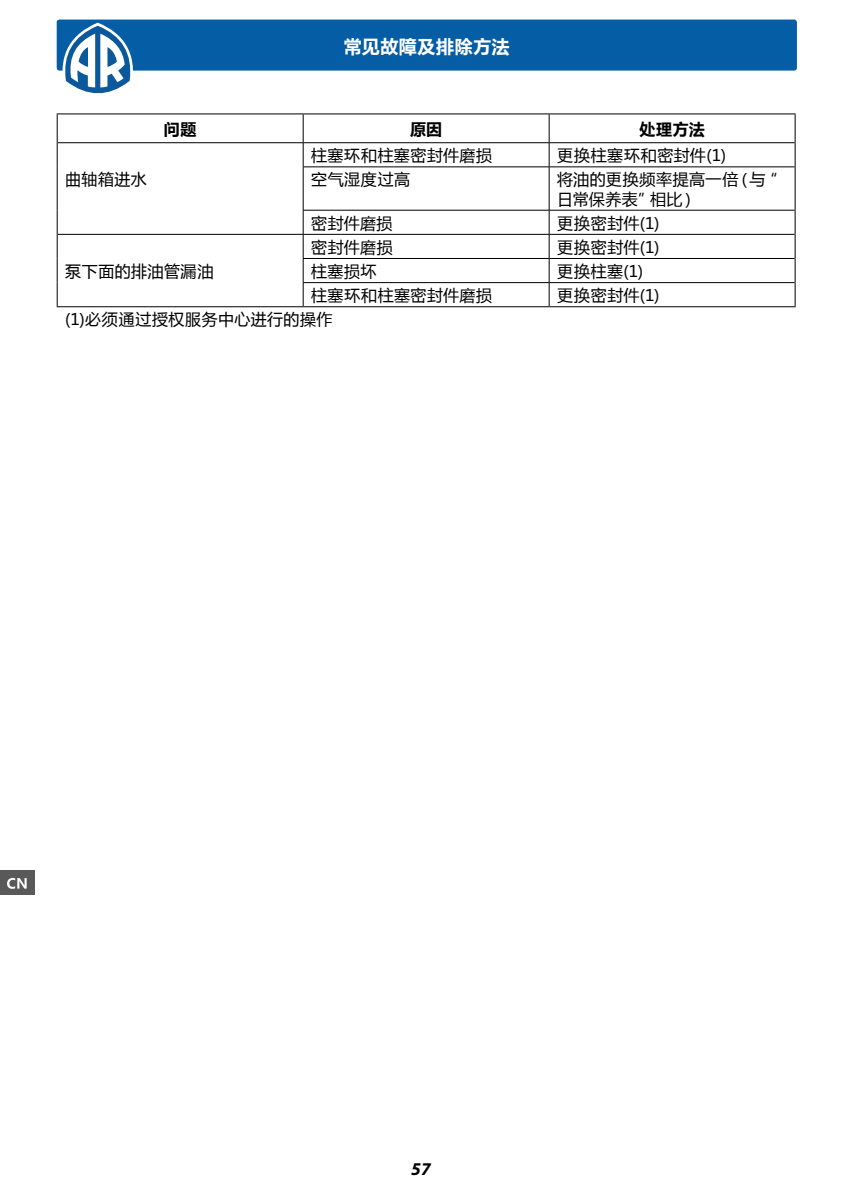
<style>
.page{position:relative;width:842px;height:1191px;background:#fff}
.page>*{position:absolute;margin:0;border:0;box-sizing:border-box;transform-origin:0 0}
.t1{font:700 18px "Microsoft Ya Hei";letter-spacing:.025em;color:#fff}
.t2{font:italic 700 18px "Myriad Pro";color:#000}
.t3{font:16px/19.2px "Microsoft Ya Hei";letter-spacing:.035em;color:#000}
.t4{font:700 16px "Microsoft Ya Hei";letter-spacing:.03em;color:#000}
</style>
<div class="page">
<div style="left:57px;top:20px;width:740px;height:51px;background:#055da5;border-radius:3px"></div>
<hr style="left:57px;top:113px;width:246px;height:1px;background:#000">
<hr style="left:303px;top:113px;width:246px;height:1px;background:#000">
<hr style="left:549px;top:113px;width:247px;height:1px;background:#000">
<svg style="left:57px;top:114px;width:1px;height:53px"></svg>
<svg style="left:795px;top:114px;width:1px;height:53px"></svg>
<hr style="left:57px;top:167px;width:1px;height:43px;background:#000">
<hr style="left:795px;top:167px;width:1px;height:43px;background:#000">
<svg style="left:57px;top:210px;width:1px;height:96px"></svg>
<svg style="left:795px;top:210px;width:1px;height:96px"></svg>
<hr style="left:57px;top:306px;width:246px;height:1px;background:#000">
<hr style="left:303px;top:306px;width:246px;height:1px;background:#000">
<hr style="left:549px;top:306px;width:247px;height:1px;background:#000">
<svg style="left:303px;top:114px;width:1px;height:52px"></svg>
<svg style="left:549px;top:114px;width:1px;height:52px"></svg>
<hr style="left:303px;top:166px;width:246px;height:1px;background:#000">
<hr style="left:303px;top:167px;width:1px;height:43px;background:#000">
<hr style="left:549px;top:166px;width:246px;height:1px;background:#000">
<hr style="left:549px;top:167px;width:1px;height:43px;background:#000">
<hr style="left:303px;top:210px;width:246px;height:1px;background:#000">
<hr style="left:549px;top:210px;width:246px;height:1px;background:#000">
<hr style="left:58px;top:234px;width:245px;height:1px;background:#000">
<hr style="left:303px;top:234px;width:246px;height:1px;background:#000">
<hr style="left:549px;top:234px;width:246px;height:1px;background:#000">
<hr style="left:303px;top:258px;width:246px;height:1px;background:#000">
<hr style="left:549px;top:258px;width:246px;height:1px;background:#000">
<hr style="left:303px;top:282px;width:246px;height:1px;background:#000">
<svg style="left:303px;top:210px;width:1px;height:96px"></svg>
<hr style="left:549px;top:282px;width:246px;height:1px;background:#000">
<svg style="left:549px;top:210px;width:1px;height:96px"></svg>
<hr style="left:58px;top:142px;width:245px;height:1px;background:#000">
<hr style="left:303px;top:142px;width:246px;height:1px;background:#000">
<hr style="left:549px;top:142px;width:246px;height:1px;background:#000">
<svg style="left:60px;top:23px;width:76px;height:71px"></svg>
<div style="left:0;top:870px;width:34px;height:24px;background:#595959"></div>
<svg style="left:7px;top:878px;width:20px;height:10px"></svg>
<p class="t1" style="left:344px;top:34px;width:167px">常见故障及排除方法</p>
<p class="t3" style="left:65px;top:169px;width:83px">曲轴箱进水</p>
<p class="t4" style="left:164px;top:118px;width:34px">问题</p>
<p class="t4" style="left:410px;top:118px;width:34px">原因</p>
<p class="t4" style="left:639px;top:118px;width:67px">处理方法</p>
<p class="t3" style="left:311px;top:145px;width:182px">柱塞环和柱塞密封件磨损</p>
<p class="t3" style="left:557px;top:145px;width:170px">更换柱塞环和密封件(1)</p>
<p class="t3" style="left:311px;top:169px;width:101px">空气湿度过高</p>
<p class="t3" style="left:557px;top:169px;width:222px">将油的更换频率提高一倍（与“日常保养表”相比）</p>
<p class="t3" style="left:311px;top:213px;width:83px">密封件磨损</p>
<p class="t3" style="left:557px;top:213px;width:104px">更换密封件(1)</p>
<p class="t3" style="left:311px;top:237px;width:83px">密封件磨损</p>
<p class="t3" style="left:557px;top:237px;width:104px">更换密封件(1)</p>
<p class="t3" style="left:311px;top:261px;width:67px">柱塞损坏</p>
<p class="t3" style="left:557px;top:261px;width:88px">更换柱塞(1)</p>
<p class="t3" style="left:311px;top:285px;width:182px">柱塞环和柱塞密封件磨损</p>
<p class="t3" style="left:557px;top:285px;width:104px">更换密封件(1)</p>
<p class="t3" style="left:65px;top:309px;width:269px">(1)必须通过授权服务中心进行的操作</p>
<p class="t3" style="left:65px;top:261px;width:150px">泵下面的排油管漏油</p>
<p class="t2" style="left:411px;top:1157px;width:21px">57</p>
</div>
